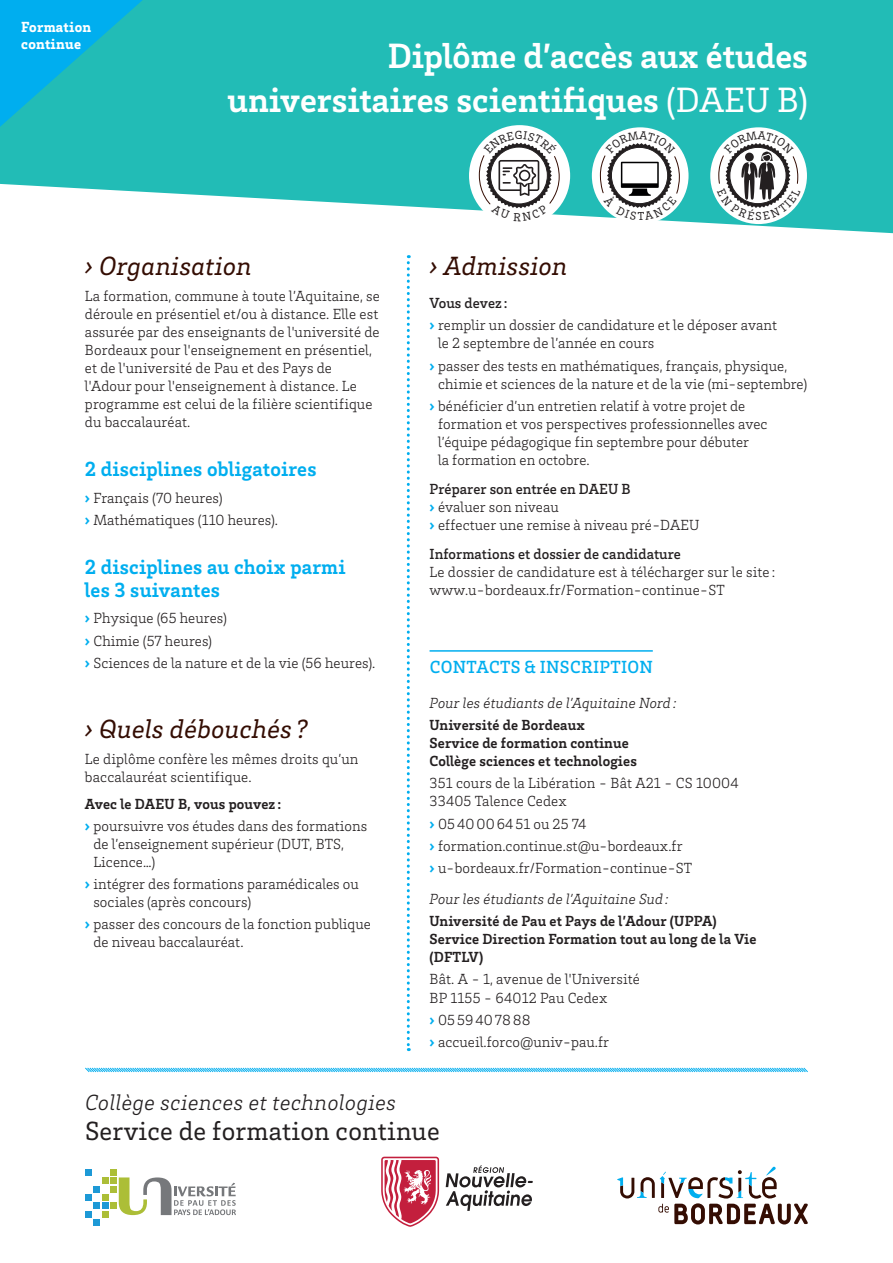
<style>
.page{position:relative;width:893px;height:1263px;background:#fff}
.page>*{position:absolute;margin:0;border:0;box-sizing:border-box;transform-origin:0 0}
.t1{font:700 36px/43.2px "Brix Slab";color:#fff;text-align:right}
.Titre_c18__parag{font:italic 27px "Brix Slab";letter-spacing:.01em;color:#340d03}
.t2{font:27px "Brix Slab";letter-spacing:.01em;color:#231f20}
._00_Titre_Mention{font:italic 300 22.5px "Brix Slab";letter-spacing:.02em;color:#231f20}
.Titre_c14{font:700 21px/22.5px "Brix Slab";letter-spacing:.01em;color:#00aeef}
.INTERTITRE_cap_c12{font:500 18px "Brix Slab";letter-spacing:.02em;color:#00aeef}
.TEXTE_Light_c10{font:300 15px/18px "Brix Slab";letter-spacing:.005em;color:#231f20}
.TEXTE_Light_c10-2{font:700 15px/18px "Brix Slab";letter-spacing:.01em;color:#231f20}
.Texte_bold_c10__para{font:300 15px/18px "Brix Slab";letter-spacing:.01em;color:#231f20}
.TEXTE_Light_c10-3{font:italic 300 15px "Brix Slab";letter-spacing:.01em;color:#231f20}
.Texte_bold_c10__para-2{font:500 15px "Brix Slab";letter-spacing:.005em;color:#231f20}
.Etude{font:900 15px/16.5px "Brix Slab";letter-spacing:.02em;color:#fff}
.s1{font-weight:400}
.s2{font-weight:900;color:#00aeef}
.s3{font-weight:500}
</style>
<div class="page">
<svg style="left:617px;top:1167px;width:191px;height:57px"></svg>
<svg style="left:407px;top:255px;width:3px;height:796px"></svg>
<hr style="left:430px;top:650px;width:223px;height:2px;background:#00aeef">
<svg style="left:85px;top:1067px;width:723px;height:6px"></svg>
<svg style="left:0;top:0;width:893px;height:233px;background:#3ec4bf"></svg>
<svg style="left:0;top:0;width:143px;height:127px;background:#11b5d2"></svg>
<svg style="left:446px;top:1165px;width:87px;height:46px"></svg>
<svg style="left:381px;top:1157px;width:58px;height:70px"></svg>
<div style="left:85px;top:1169px;width:7px;height:6px;background:#1d99d6"></div>
<svg style="left:94px;top:1186px;width:6px;height:6px"></svg>
<div style="left:85px;top:1211px;width:7px;height:6px;background:#1d99d6"></div>
<div style="left:85px;top:1194px;width:7px;height:7px;background:#1d99d6"></div>
<div style="left:110px;top:1177px;width:7px;height:7px;background:#acbe37"></div>
<div style="left:110px;top:1169px;width:7px;height:6px;background:#acbe37"></div>
<div style="left:110px;top:1203px;width:7px;height:6px;background:#acbe37"></div>
<div style="left:110px;top:1186px;width:7px;height:6px;background:#acbe37"></div>
<div style="left:102px;top:1194px;width:6px;height:7px;background:#acbe37"></div>
<svg style="left:94px;top:1203px;width:14px;height:22px"></svg>
<div style="left:102px;top:1177px;width:6px;height:7px;background:#acbe37"></div>
<svg style="left:119px;top:1177px;width:117px;height:38px"></svg>
<div style="left:469px;top:125px;width:101px;height:101px;background:#fff;border-radius:50%"></div>
<svg style="left:710px;top:127px;width:97px;height:97px"></svg>
<svg style="left:592px;top:127px;width:97px;height:97px"></svg>
<svg style="left:479px;top:131px;width:81px;height:90px"></svg>
<p class="Etude" style="left:21px;top:18px;width:71px">Formation continue</p>
<p class="t1" style="left:228px;top:33px;width:582px">Diplôme d’accès aux études universitaires scientifiques <span class="s1">(DAEU B)</span></p>
<p class="Titre_c18__parag" style="left:85px;top:247px;width:168px">› Organisation</p>
<p class="TEXTE_Light_c10" style="left:85px;top:286px;width:297px">La formation, commune à toute l’Aquitaine, se déroule en présentiel et/ou à distance. Elle est assurée par des enseignants de l'université de Bordeaux pour l'enseignement en présentiel, et de l'université de Pau et des Pays de l'Adour pour l'enseignement à distance. Le programme est celui de la filière scientifique du baccalauréat.</p>
<p class="Titre_c14" style="left:85px;top:457px;width:233px">2 disciplines obligatoires</p>
<p class="TEXTE_Light_c10" style="left:85px;top:488px;width:139px"><span class="s2">›</span> Français (70 heures)</p>
<p class="TEXTE_Light_c10" style="left:85px;top:510px;width:195px"><span class="s2">›</span> Mathématiques (110 heures).</p>
<p class="Titre_c14" style="left:85px;top:555px;width:262px">2 disciplines au choix parmi les 3 suivantes</p>
<p class="TEXTE_Light_c10" style="left:85px;top:609px;width:144px"><span class="s2">›</span> Physique (65 heures)</p>
<p class="TEXTE_Light_c10" style="left:85px;top:631px;width:129px"><span class="s2">›</span> Chimie (57 heures)</p>
<p class="TEXTE_Light_c10" style="left:85px;top:653px;width:292px"><span class="s2">›</span> Sciences de la nature et de la vie (56 heures).</p>
<p class="Titre_c18__parag" style="left:85px;top:710px;width:225px">› Quels débouchés ?</p>
<p class="TEXTE_Light_c10" style="left:85px;top:749px;width:275px">Le diplôme confère les mêmes droits qu’un baccalauréat scientifique.</p>
<p class="TEXTE_Light_c10-2" style="left:85px;top:794px;width:198px">Avec le DAEU B, vous pouvez :</p>
<p class="TEXTE_Light_c10" style="left:93px;top:816px;width:275px;text-indent:-9px"><span class="s2">›</span> poursuivre vos études dans des formations de l’enseignement supérieur (DUT, BTS,<br>Licence…)</p>
<p class="TEXTE_Light_c10" style="left:93px;top:874px;width:267px;text-indent:-9px"><span class="s2">›</span> intégrer des formations paramédicales ou sociales (après concours)</p>
<p class="TEXTE_Light_c10" style="left:93px;top:915px;width:279px;text-indent:-9px"><span class="s2">›</span> passer des concours de la fonction publique de niveau baccalauréat.</p>
<p class="Titre_c18__parag" style="left:430px;top:247px;width:139px">› Admission</p>
<p class="Texte_bold_c10__para-2" style="left:430px;top:293px;width:80px">Vous devez :</p>
<p class="TEXTE_Light_c10" style="left:438px;top:316px;width:341px;text-indent:-9px"><span class="s2">›</span> remplir un dossier de candidature et le déposer avant le 2 septembre de l’année en cours</p>
<p class="TEXTE_Light_c10" style="left:438px;top:356px;width:371px;text-indent:-9px"><span class="s2">›</span> passer des tests en mathématiques, français, physique, chimie et sciences de la nature et de la vie (mi-septembre)</p>
<p class="TEXTE_Light_c10" style="left:438px;top:396px;width:331px;text-indent:-9px"><span class="s2">›</span> bénéficier d’un entretien relatif à votre projet de formation et vos perspectives professionnelles avec l’équipe pédagogique fin septembre pour débuter<br>la formation en octobre.</p>
<p class="Texte_bold_c10__para-2" style="left:430px;top:479px;width:203px">Préparer son entrée en DAEU B</p>
<p class="TEXTE_Light_c10" style="left:430px;top:497px;width:131px"><span class="s2">›</span> évaluer son niveau</p>
<p class="TEXTE_Light_c10" style="left:430px;top:515px;width:271px"><span class="s2">›</span> effectuer une remise à niveau pré-DAEU</p>
<p class="Texte_bold_c10__para" style="left:430px;top:545px;width:347px"><span class="s3">Informations et dossier de candidature<br></span>Le dossier de candidature est à télécharger sur le site : www.u-bordeaux.fr/Formation-continue-ST</p>
<p class="INTERTITRE_cap_c12" style="left:430px;top:655px;width:225px">CONTACTS &amp; INSCRIPTION</p>
<p class="TEXTE_Light_c10-3" style="left:430px;top:693px;width:248px">Pour les étudiants de l’Aquitaine Nord :</p>
<p class="TEXTE_Light_c10-2" style="left:430px;top:715px;width:209px">Université de Bordeaux<br>Service de formation continue<br>Collège sciences et technologies</p>
<p class="TEXTE_Light_c10" style="left:430px;top:774px;width:311px">351 cours de la Libération - Bât A21 - CS 10004<br>33405 Talence Cedex</p>
<p class="TEXTE_Light_c10" style="left:430px;top:814px;width:159px"><span class="s2">›</span> 0540006451 ou 25 74</p>
<p class="TEXTE_Light_c10" style="left:430px;top:836px;width:255px"><span class="s2">›</span> formation.continue.st@u-bordeaux.fr</p>
<p class="TEXTE_Light_c10" style="left:430px;top:859px;width:264px"><span class="s2">›</span> u-bordeaux.fr/Formation-continue-ST</p>
<p class="TEXTE_Light_c10-3" style="left:430px;top:889px;width:241px">Pour les étudiants de l’Aquitaine Sud :</p>
<p class="TEXTE_Light_c10-2" style="left:430px;top:911px;width:328px">Université de Pau et Pays de l’Adour (UPPA)<br>Service Direction Formation tout au long de la Vie (DFTLV)</p>
<p class="TEXTE_Light_c10" style="left:430px;top:970px;width:212px">Bât. A - 1, avenue de l'Université<br>BP 1155 - 64012 Pau Cedex</p>
<p class="TEXTE_Light_c10" style="left:430px;top:1010px;width:103px"><span class="s2">›</span> 0559407888</p>
<p class="TEXTE_Light_c10" style="left:430px;top:1032px;width:181px"><span class="s2">›</span> accueil.forco@univ-pau.fr</p>
<p class="_00_Titre_Mention" style="left:85px;top:1087px;width:313px">Collège sciences et technologies</p>
<p class="t2" style="left:85px;top:1113px;width:356px">Service de formation continue</p>
</div>
